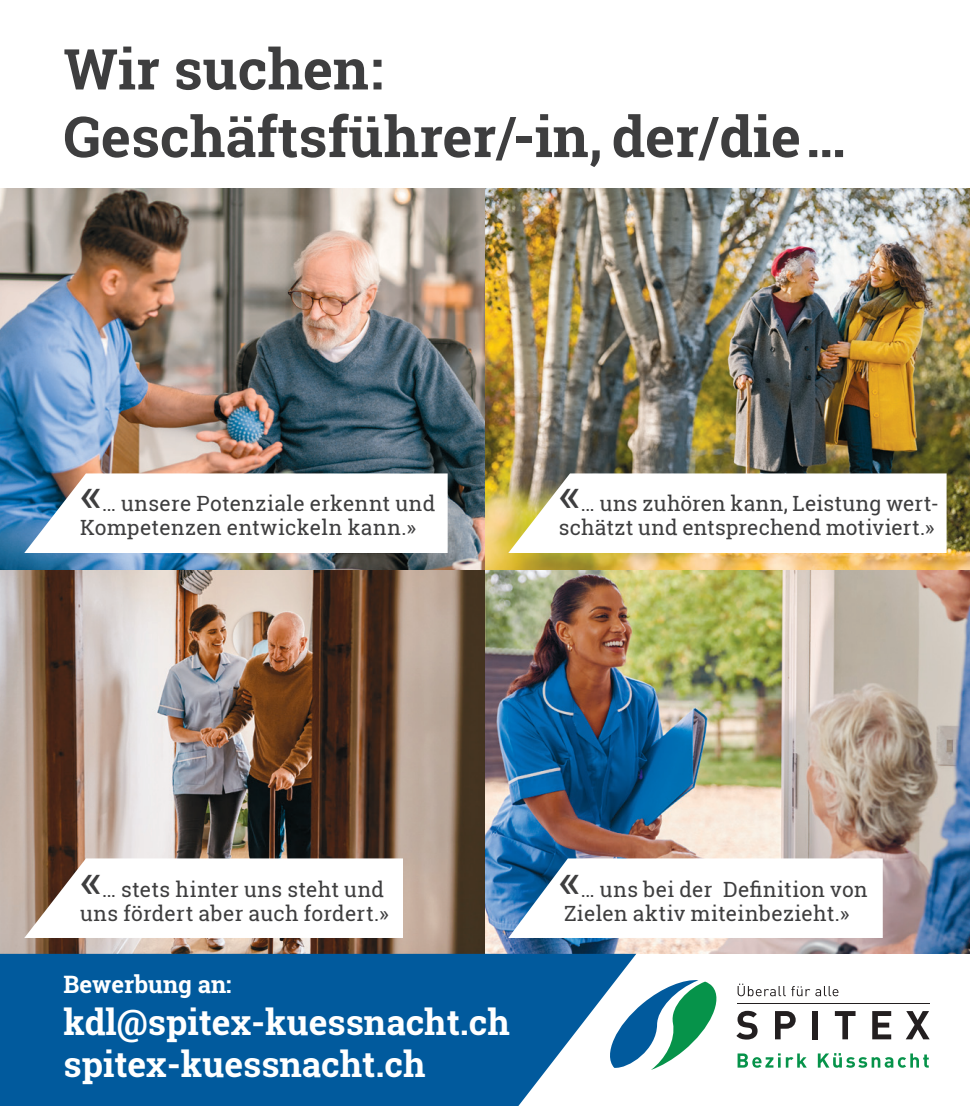
<style>
.page{position:relative;width:970px;height:1106px;background:#fff}
.page>*{position:absolute;margin:0;border:0;box-sizing:border-box;transform-origin:0 0}
.t1{font:700 56.4px/67.5px "Roboto Slab";color:#3e3e3f}
.t2{font:48.9px "Roboto Slab";color:#3e3e3f}
.t3{font:700 35.4px/42.3px "Roboto Slab";color:#fff}
.t4{font:700 24px "Roboto Slab";color:#fff}
.t5{font:21px/24px "Roboto Slab";letter-spacing:.01em;color:#3e3e3f}
</style>
<div class="page">
<img style="left:0;top:188px;width:969px;height:765px">
<svg style="left:636px;top:980px;width:81px;height:89px"></svg>
<svg style="left:736px;top:1010px;width:21px;height:29px"></svg>
<svg style="left:775px;top:1011px;width:20px;height:28px"></svg>
<div style="left:812px;top:1011px;width:6px;height:28px;background:#231f20"></div>
<svg style="left:834px;top:1011px;width:21px;height:28px"></svg>
<svg style="left:872px;top:1011px;width:19px;height:28px"></svg>
<svg style="left:906px;top:1011px;width:23px;height:28px"></svg>
<hr style="left:737px;top:1003px;width:192px;height:1px;background:#231f20">
<svg style="left:737px;top:983px;width:48px;height:13px"></svg>
<svg style="left:791px;top:986px;width:47px;height:10px"></svg>
<svg style="left:737px;top:1053px;width:191px;height:14px"></svg>
<svg style="left:24px;top:473px;width:423px;height:80px"></svg>
<svg style="left:24px;top:858px;width:379px;height:80px"></svg>
<svg style="left:508px;top:473px;width:438px;height:80px"></svg>
<svg style="left:508px;top:858px;width:374px;height:80px"></svg>
<svg style="left:0;top:953px;width:636px;height:153px;background:#1466a4"></svg>
<h1 class="t1" style="left:64px;top:35px;width:783px">Wir suchen:<br>Geschäftsführer/-in, der/die…</h1>
<p class="t5" style="left:80px;top:491px;width:357px;text-indent:22px">… unsere Potenziale erkennt und<br>Kompetenzen entwickeln kann.»</p>
<h2 class="t2" style="left:559px;top:460px;width:24px">«</h2>
<h2 class="t2" style="left:80px;top:460px;width:24px">«</h2>
<p class="t5" style="left:559px;top:491px;width:381px;text-align:right">… uns zuhören kann, Leistung wert&shy;schätzt und entsprechend motiviert.»</p>
<p class="t5" style="left:80px;top:876px;width:310px;text-align:right">… stets hinter uns steht und uns fördert aber auch fordert.»</p>
<h2 class="t2" style="left:559px;top:845px;width:24px">«</h2>
<h2 class="t2" style="left:80px;top:845px;width:24px">«</h2>
<p class="t5" style="left:564px;top:876px;width:305px;text-indent:17px">… uns bei der Definition von<br>Zielen aktiv miteinbezieht.»</p>
<p class="t4" style="left:63px;top:967px;width:170px">Bewerbung an:</p>
<h3 class="t3" style="left:63px;top:1000px;width:448px">kdl@spitex-kuessnacht.ch spitex-kuessnacht.ch</h3>
</div>
